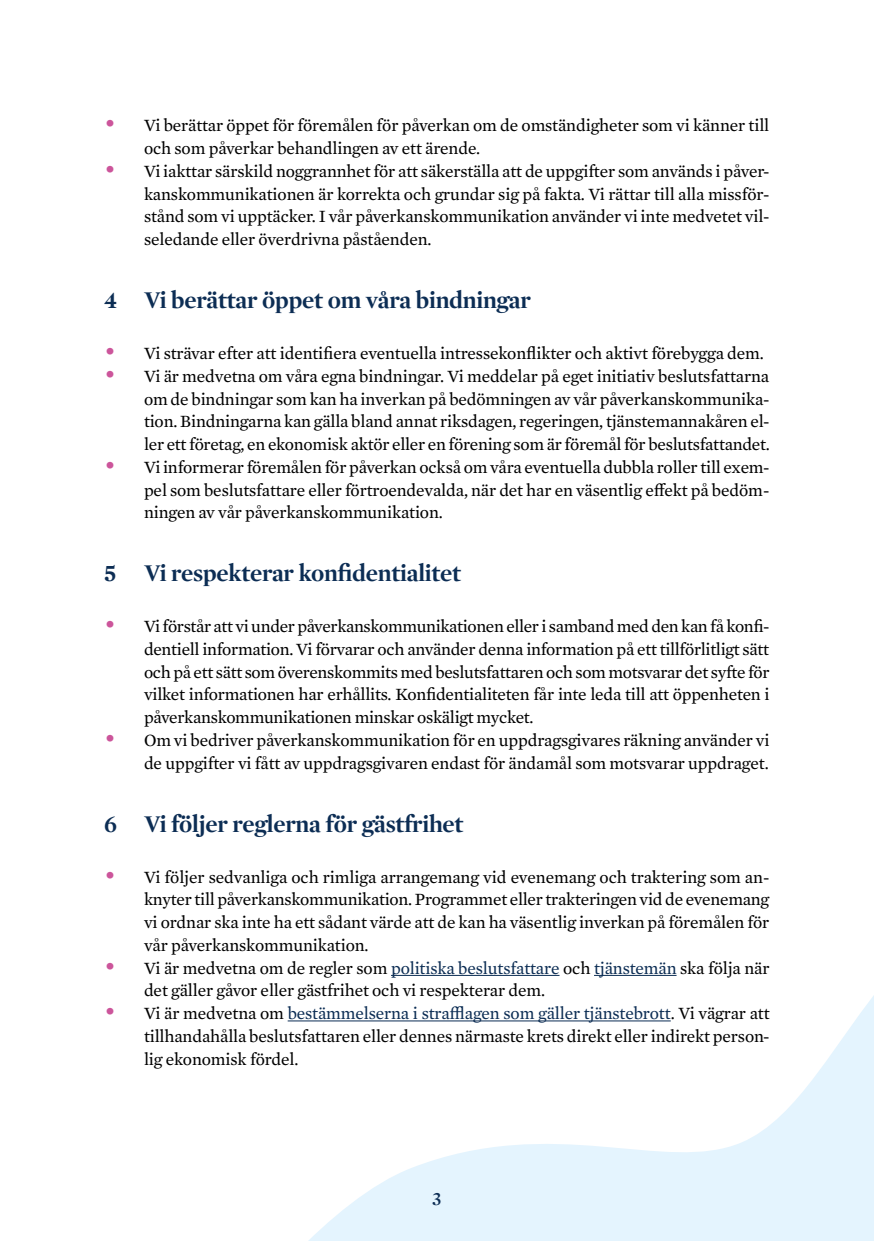
<style>
.page{position:relative;width:874px;height:1241px;background:#fff}
.page>*{position:absolute;margin:0;border:0;box-sizing:border-box;transform-origin:0 0}
.H3_1_Otsikko{font:700 24.5px "Mercury Display";letter-spacing:-.01em;color:#0c2d54}
.t1{font:600 19.25px "Mercury Display";color:#0c2d54}
.t2{font:17.5px/22.8px "Mercury Text G2";letter-spacing:-.005em;color:#000;text-align:justify}
.s1{font-size:24.5px;color:#cc559b}
.s2{color:#0c2d54}
</style>
<div class="page">
<svg style="left:293px;top:997px;width:580px;height:243px"></svg>
<hr style="left:391px;top:974px;width:168px;height:1px;background:#0c2d54">
<hr style="left:593px;top:974px;width:83px;height:1px;background:#0c2d54">
<hr style="left:287px;top:1020px;width:383px;height:1px;background:#0c2d54">
<p class="t2" style="left:144px;top:113px;width:626px;text-indent:-40px"><span class="s1">•</span> Vi berättar öppet för föremålen för påverkan om de omständigheter som vi känner till och som påverkar behandlingen av ett ärende.</p>
<p class="t2" style="left:144px;top:159px;width:627px;text-indent:-40px"><span class="s1">•</span> Vi iakttar särskild noggrannhet för att säkerställa att de uppgifter som används i påver&shy;kanskommunikationen är korrekta och grundar sig på fakta. Vi rättar till alla missför&shy;stånd som vi upptäcker. I vår påverkanskommunikation använder vi inte medvetet vil&shy;seledande eller överdrivna påståenden.</p>
<h3 class="H3_1_Otsikko" style="left:104px;top:282px;width:428px">4 Vi berättar öppet om våra bindningar</h3>
<p class="t2" style="left:104px;top:341px;width:660px"><span class="s1">•</span> Vi strävar efter att identifiera eventuella intressekonflikter och aktivt förebygga dem.</p>
<p class="t2" style="left:144px;top:363px;width:627px;text-indent:-40px"><span class="s1">•</span> Vi är medvetna om våra egna bindningar. Vi meddelar på eget initiativ beslutsfattarna om de bindningar som kan ha inverkan på bedömningen av vår påverkanskommunika&shy;tion. Bindningarna kan gälla bland annat riksdagen, regeringen, tjänstemannakåren el&shy;ler ett företag, en ekonomisk aktör eller en förening som är föremål för beslutsfattandet.</p>
<p class="t2" style="left:144px;top:454px;width:627px;text-indent:-40px"><span class="s1">•</span> Vi informerar föremålen för påverkan också om våra eventuella dubbla roller till exem&shy;pel som beslutsfattare eller förtroendevalda, när det har en väsentlig effekt på bedöm&shy;ningen av vår påverkanskommunikation.</p>
<h3 class="H3_1_Otsikko" style="left:104px;top:555px;width:358px">5 Vi respekterar konfidentialitet</h3>
<p class="t2" style="left:144px;top:614px;width:627px;text-indent:-40px"><span class="s1">•</span> Vi förstår att vi under påverkanskommunikationen eller i samband med den kan få konfi&shy;dentiell information. Vi förvarar och använder denna information på ett tillförlitligt sätt och på ett sätt som överenskommits med beslutsfattaren och som motsvarar det syfte för vilket informationen har erhållits. Konfidentialiteten får inte leda till att öppenheten i påverkanskommunikationen minskar oskäligt mycket.</p>
<p class="t2" style="left:104px;top:727px;width:666px;text-align:right"><span class="s1">•</span> Om vi bedriver påverkanskommunikation för en uppdragsgivares räkning använder vi de uppgifter vi fått av uppdragsgivaren endast för ändamål som motsvarar uppdraget.</p>
<h3 class="H3_1_Otsikko" style="left:104px;top:805px;width:360px">6 Vi följer reglerna för gästfrihet</h3>
<p class="t2" style="left:144px;top:864px;width:627px;text-indent:-40px"><span class="s1">•</span> Vi följer sedvanliga och rimliga arrangemang vid evenemang och traktering som an&shy;knyter till påverkanskommunikation. Programmet eller trakteringen vid de evenemang vi ordnar ska inte ha ett sådant värde att de kan ha väsentlig inverkan på föremålen för vår påverkanskommunikation.</p>
<p class="t2" style="left:144px;top:955px;width:626px;text-indent:-40px"><span class="s1">•</span> Vi är medvetna om de regler som <span class="s2">politiska beslutsfattare</span> och <span class="s2">tjänstemän</span> ska följa när det gäller gåvor eller gästfrihet och vi respekterar dem.</p>
<p class="t2" style="left:144px;top:1000px;width:627px;text-indent:-40px"><span class="s1">•</span> Vi är medvetna om <span class="s2">bestämmelserna i strafflagen som gäller tjänstebrott</span>. Vi vägrar att tillhandahålla beslutsfattaren eller dennes närmaste krets direkt eller indirekt person&shy;lig ekonomisk fördel.</p>
<p class="t1" style="left:432px;top:1184px;width:11px">3</p>
</div>
